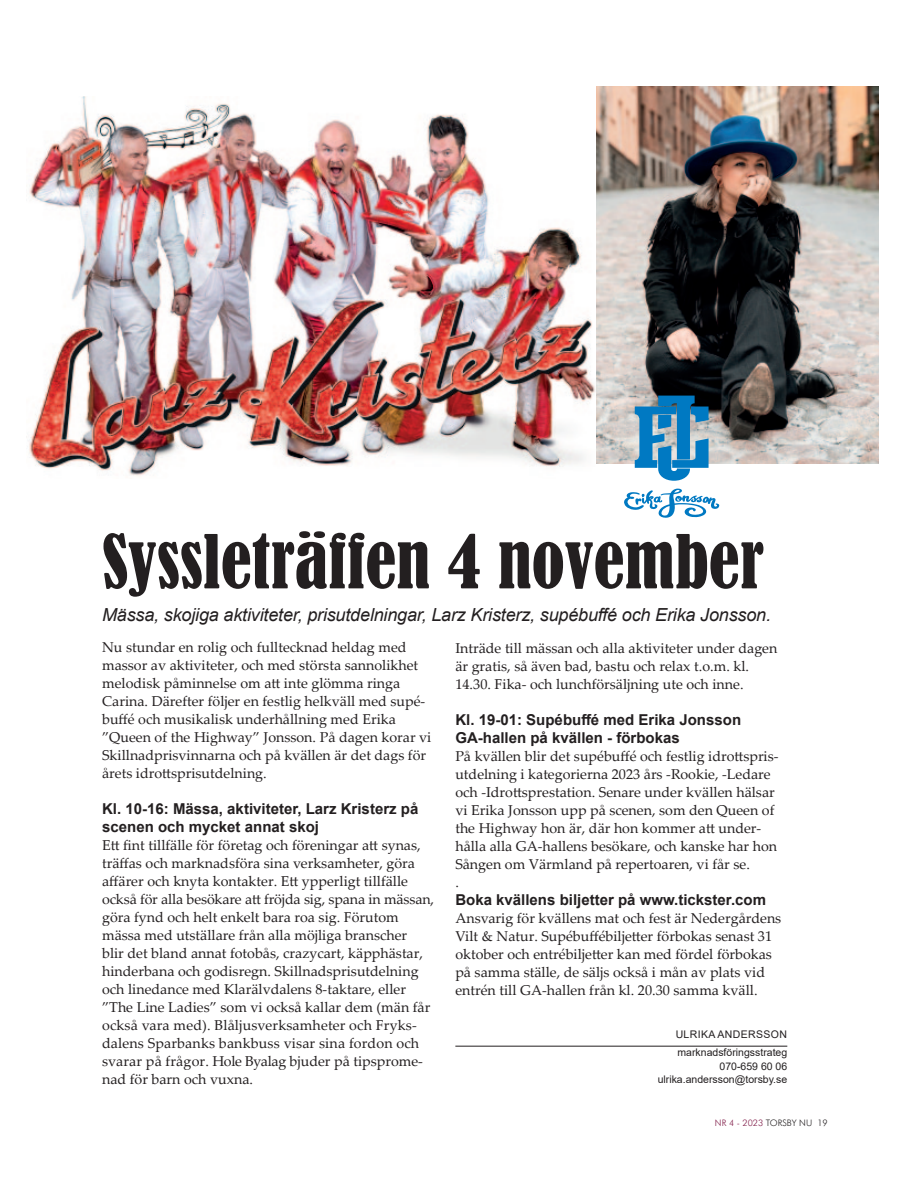
<style>
.page{position:relative;width:915px;height:1191px;background:#fff}
.page>*{position:absolute;margin:0;border:0;box-sizing:border-box;transform-origin:0 0}
.t1{font:condensed 69px "Bernard";color:#231f20}
.t2{font:italic 18px "Arial";letter-spacing:-.01em;color:#231f20}
.t3{font:700 15px/18px "Arial";color:#231f20}
.t4{font:14.25px/18px "Palatino Linotype";color:#231f20}
.t5{font:10.5px/18px "Arial";color:#231f20;text-align:right}
.t6{font:300 9px "Futura BT";color:#231f20}
.s1{color:#811d49}
</style>
<div class="page">
<img style="left:29px;top:97px;width:571px;height:379px">
<hr style="left:455px;top:1045px;width:332px;height:1px;background:#231f20">
<img style="left:596px;top:86px;width:282px;height:377px">
<svg style="left:624px;top:488px;width:95px;height:30px"></svg>
<svg style="left:634px;top:395px;width:74px;height:86px;background:#5298c2"></svg>
<h1 class="t1" style="left:102px;top:522px;width:663px">Syssleträffen 4 november</h1>
<p class="t2" style="left:102px;top:603px;width:670px">Mässa, skojiga aktiviteter, prisutdelningar, Larz Kristerz, supébuffé och Erika Jonsson.</p>
<p class="t4" style="left:102px;top:637px;width:330px">Nu stundar en rolig och fulltecknad heldag med massor av aktiviteter, och med största sannolikhet melodisk påminnelse om att inte glömma ringa Carina. Därefter följer en festlig helkväll med supé&shy;buffé och musikalisk underhållning med Erika ”Queen of the Highway” Jonsson. På dagen korar vi Skillnadprisvinnarna och på kvällen är det dags för årets idrottsprisutdelning.</p>
<p class="t3" style="left:102px;top:799px;width:317px">Kl. 10-16: Mässa, aktiviteter, Larz Kristerz på scenen och mycket annat skoj</p>
<p class="t4" style="left:102px;top:835px;width:333px">Ett fint tillfälle för företag och föreningar att synas, träffas och marknadsföra sina verksamheter, göra affärer och knyta kontakter. Ett ypperligt tillfälle också för alla besökare att fröjda sig, spana in mässan, göra fynd och helt enkelt bara roa sig. Förutom mässa med utställare från alla möjliga branscher<br>blir det bland annat fotobås, crazycart, käpphästar, hinderbana och godisregn. Skillnadsprisutdelning och linedance med Klarälvdalens 8-taktare, eller ”The Line Ladies” som vi också kallar dem (män får också vara med). Blåljusverksamheter och Fryks&shy;dalens Sparbanks bankbuss visar sina fordon och svarar på frågor. Hole Byalag bjuder på tipsprome&shy;nad för barn och vuxna.</p>
<p class="t4" style="left:455px;top:638px;width:323px">Inträde till mässan och alla aktiviteter under dagen är gratis, så även bad, bastu och relax t.o.m. kl.<br>14.30. Fika- och lunchförsäljning ute och inne.</p>
<p class="t3" style="left:455px;top:710px;width:287px">Kl. 19-01: Supébuffé med Erika Jonsson<br>GA-hallen på kvällen - förbokas</p>
<p class="t4" style="left:455px;top:746px;width:324px">På kvällen blir det supébuffé och festlig idrottspris&shy;utdelning i kategorierna 2023 års -Rookie, -Ledare och -Idrottsprestation. Senare under kvällen hälsar vi Erika Jonsson upp på scenen, som den Queen of the Highway hon är, där hon kommer att under&shy;hålla alla GA-hallens besökare, och kanske har hon Sången om Värmland på repertoaren, vi får se.<br>.</p>
<p class="t3" style="left:455px;top:890px;width:312px">Boka kvällens biljetter på www.tickster.com</p>
<p class="t4" style="left:455px;top:908px;width:327px">Ansvarig för kvällens mat och fest är Nedergårdens Vilt &amp; Natur. Supébuffébiljetter förbokas senast 31 oktober och entrébiljetter kan med fördel förbokas på samma ställe, de säljs också i mån av plats vid entrén till GA-hallen från kl. 20.30 samma kväll.</p>
<p class="t5" style="left:675px;top:1025px;width:16px">Ulrika</p>
<p class="t5" style="left:717px;top:1025px;width:16px">Anderss</p>
<p class="t5" style="left:677px;top:1025px;width:111px">on marknadsföringsstrateg</p>
<p class="t5" style="left:657px;top:1059px;width:131px;line-height:13.5px">070-659 60 06 ulrika.andersson@torsby.se</p>
<p class="t6" style="left:714px;top:1116px;width:114px"><span class="s1">NR 4 - 2023</span> TORSBY NU 19</p>
</div>
